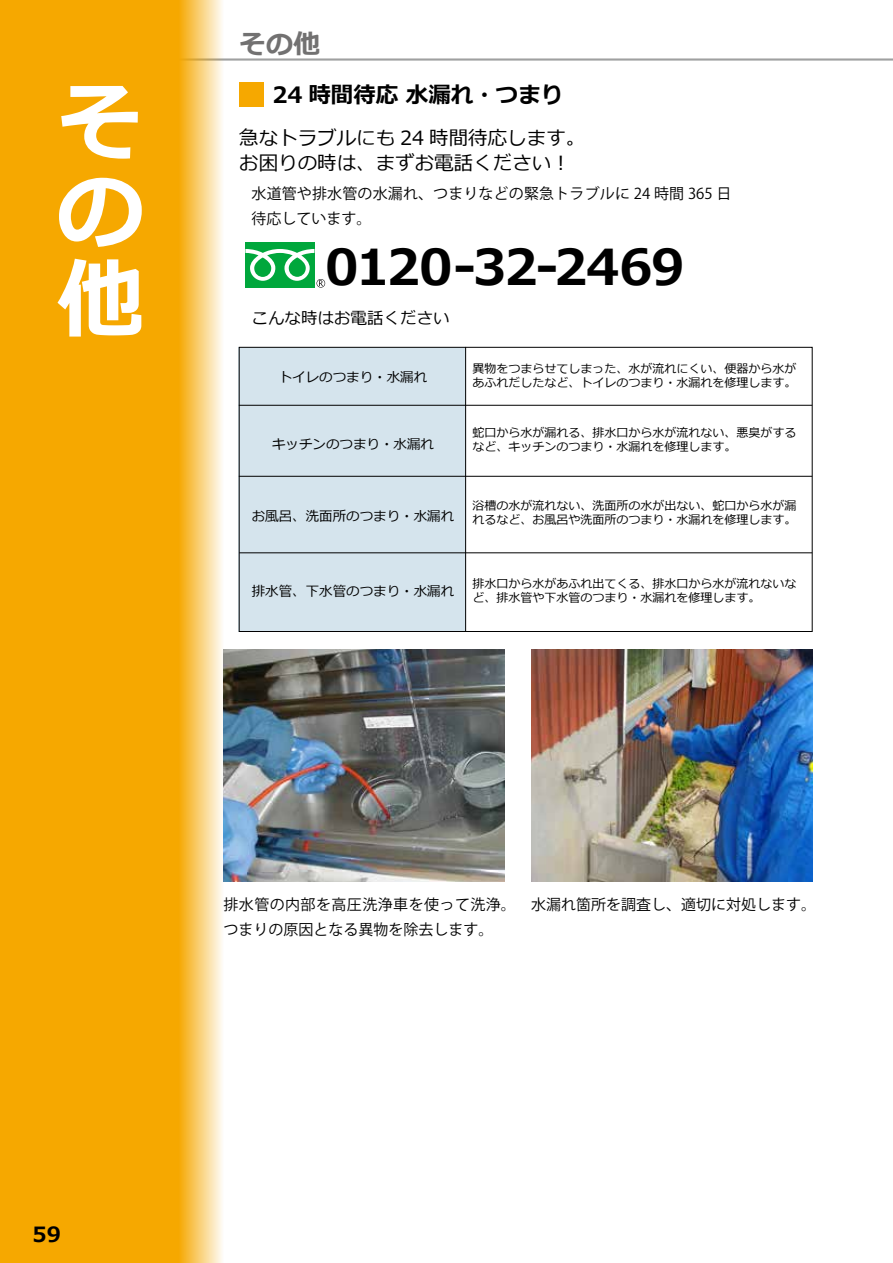
<style>
.page{position:relative;width:893px;height:1263px;background:#fff}
.page>*{position:absolute;margin:0;border:0;box-sizing:border-box;transform-origin:0 0}
.t1{font:700 87px/88.8px "Meiryo";color:#fff;text-align:justify}
.t2{font:700 49.5px "Meiryo";letter-spacing:-.035em;color:#000}
.t3{font:700 27px "Meiryo";color:#727171}
.t4{font:700 22.5px "Meiryo";color:#000}
.t5{font:700 21px "Meiryo";color:#000}
.t6{font:19.5px/25.5px "Meiryo";color:#000}
.t7{font:16.5px "Meiryo";color:#000}
.t8{font:15px/24.6px "Koz Go Pro";letter-spacing:.005em;color:#000}
.t9{font:15px/24.6px "Koz Go Pro";letter-spacing:.03em;color:#000}
.t10{font:13.5px "Meiryo";color:#000}
.t11{font:12px/13.8px "Meiryo";color:#000}
</style>
<div class="page">
<hr style="left:0;top:58px;width:893px;height:3px;background:#9fa0a0">
<svg style="left:0;top:0;width:223px;height:1263px;background:#f6b018"></svg>
<div style="left:239px;top:347px;width:227px;height:285px;background:#d5e4ed"></div>
<div style="left:239px;top:82px;width:25px;height:25px;background:#f6a800"></div>
<img style="left:223px;top:650px;width:282px;height:231px">
<img style="left:531px;top:650px;width:281px;height:231px">
<div style="left:239px;top:347px;width:574px;height:285px;border:1px solid #000"></div>
<hr style="left:239px;top:405px;width:573px;height:1px;background:#000">
<hr style="left:239px;top:476px;width:573px;height:1px;background:#000">
<hr style="left:239px;top:552px;width:573px;height:1px;background:#000">
<hr style="left:465px;top:347px;width:1px;height:284px;background:#000">
<div style="left:245px;top:242px;width:69px;height:45px;background:#00a73c"></div>
<svg style="left:245px;top:249px;width:80px;height:39px"></svg>
<h3 class="t3" style="left:239px;top:25px;width:82px">その他</h3>
<h1 class="t1" style="left:57px;top:83px;width:86px">その他</h1>
<h3 class="t4" style="left:272px;top:79px;width:293px">24 時間待応 水漏れ・つまり</h3>
<h3 class="t6" style="left:239px;top:126px;width:347px">急なトラブルにも 24 時間待応します。お困りの時は、まずお電話ください！</h3>
<p class="t8" style="left:252px;top:182px;width:482px">水道管や排水管の水漏れ、つまりなどの緊急トラブルに 24 時間 365 日待応しています。</p>
<h2 class="t2" style="left:325px;top:233px;width:361px">0120-32-2469</h2>
<h3 class="t7" style="left:252px;top:307px;width:200px">こんな時はお電話ください</h3>
<p class="t10" style="left:279px;top:367px;width:150px">トイレのつまり・水漏れ</p>
<p class="t11" style="left:472px;top:363px;width:325px">異物をつまらせてしまった、水が流れにくい、便器から水があふれだしたなど、トイレのつまり・水漏れを修理します。</p>
<p class="t11" style="left:472px;top:427px;width:325px">蛇口から水が漏れる、排水口から水が流れない、悪臭がするなど、キッチンのつまり・水漏れを修理します。</p>
<p class="t10" style="left:272px;top:434px;width:163px">キッチンのつまり・水漏れ</p>
<p class="t10" style="left:252px;top:507px;width:204px">お風呂、洗面所のつまり・水漏れ</p>
<p class="t11" style="left:472px;top:500px;width:325px">浴槽の水が流れない、洗面所の水が出ない、蛇口から水が漏れるなど、お風呂や洗面所のつまり・水漏れを修理します。</p>
<p class="t10" style="left:252px;top:582px;width:204px">排水管、下水管のつまり・水漏れ</p>
<p class="t11" style="left:472px;top:578px;width:325px">排水口から水があふれ出てくる、排水口から水が流れないなど、排水管や下水管のつまり・水漏れを修理します。</p>
<h3 class="t5" style="left:33px;top:1220px;width:30px">59</h3>
<p class="t9" style="left:223px;top:893px;width:294px">排水管の内部を高圧洗浄車を使って洗浄。つまりの原因となる異物を除去します。</p>
<p class="t8" style="left:531px;top:893px;width:286px">水漏れ箇所を調査し、適切に対処します。</p>
</div>
